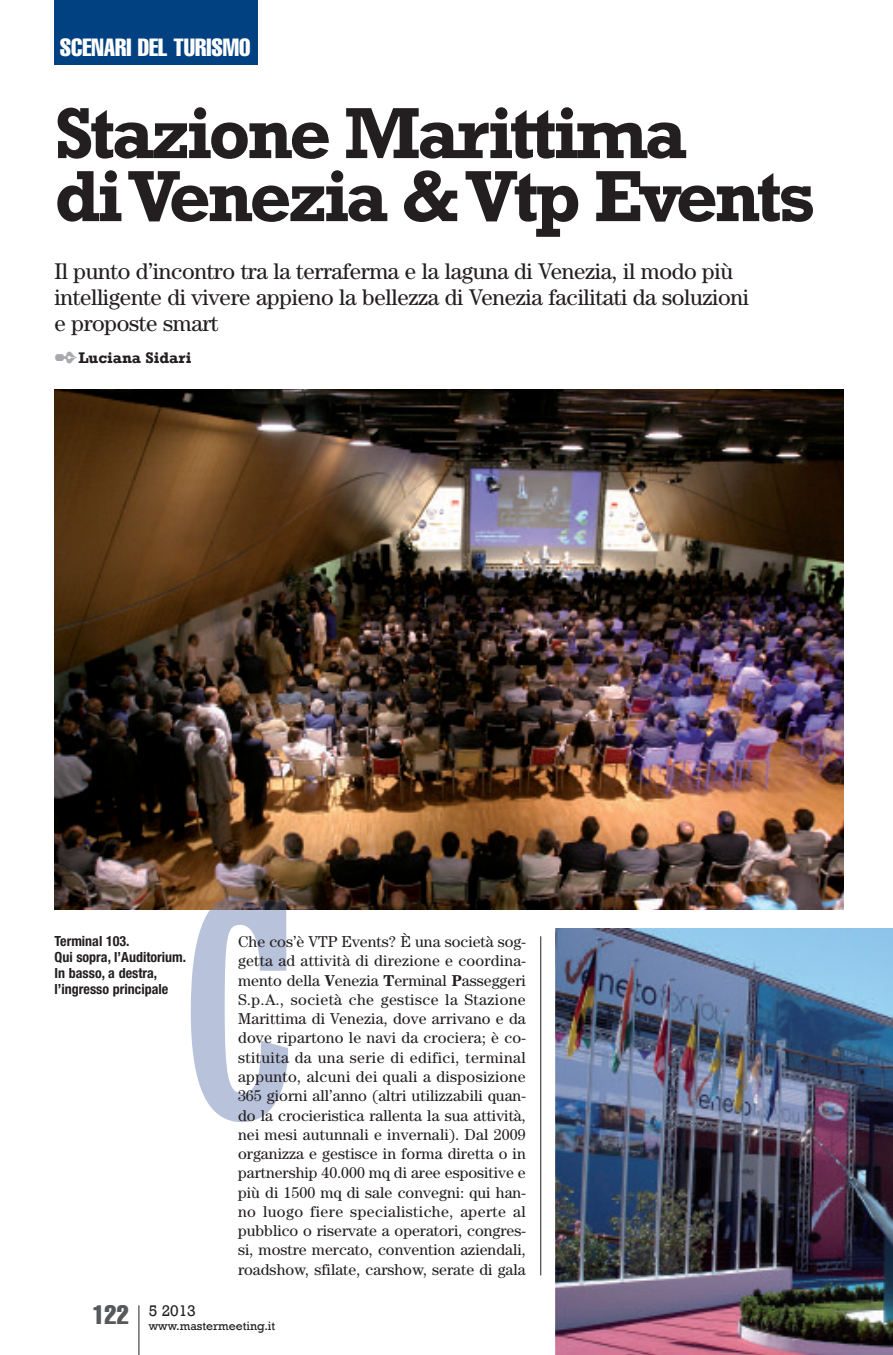
<style>
.page{position:relative;width:893px;height:1355px;background:#fff}
.page>*{position:absolute;margin:0;border:0;box-sizing:border-box;transform-origin:0 0}
.t1{font:700 73.5px/63px "Rockwell";letter-spacing:-.05em;color:#231f20}
.t2{font:extra-condensed 24.5px "Helvetica";color:#fff}
.t3{font:22.75px/26.2px "Century";letter-spacing:-.015em;color:#231f20}
.t4{font:15.75px/19.2px "Century";color:#231f20;text-align:justify}
.t5{font:700 15.75px "Rockwell";color:#231f20}
.t6{font:15.75px "Rockwell";color:#231f20}
.t7{font:700 condensed 14px/15.8px "Helvetica Neue";color:#231f20}
.t8{font:12.25px "Rockwell";color:#231f20}
.s1{color:#a8a9ad}
.s2{font-weight:700}
</style>
<div class="page">
<hr style="left:540px;top:936px;width:1px;height:339px;background:#231f20">
<hr style="left:138px;top:1305px;width:1px;height:49px;background:#231f20">
<div style="left:55px;top:0;width:203px;height:64px;background:#014081"></div>
<img style="left:55px;top:389px;width:788px;height:520px">
<svg style="left:191px;top:909px;width:97px;height:213px"></svg>
<img style="left:210px;top:896px;width:77px;height:13px">
<img style="left:556px;top:928px;width:337px;height:426px">
<h2 class="t2" style="left:60px;top:39px;width:192px">SCENARI DEL TURISMO</h2>
<h1 class="t1" style="left:55px;top:100px;width:762px">Stazione Marittima diVenezia &amp;Vtp Events</h1>
<h3 class="t3" style="left:55px;top:260px;width:696px">Il punto d’incontro tra la terraferma e la laguna di Venezia, il modo più intelligente di vivere appieno la bellezza di Venezia facilitati da soluzioni e proposte smart</h3>
<p class="t5" style="left:55px;top:348px;width:138px"><span class="s1">✒</span>Luciana Sidari</p>
<p class="t7" style="left:55px;top:934px;width:133px">Terminal 103.<br>Qui sopra, l’Auditorium.<br>In basso, a destra, l’ingresso principale</p>
<p class="t4" style="left:238px;top:933px;width:289px">Che cos’è VTP Events? È una società sog&shy;getta ad attività di direzione e coordina&shy;mento della <span class="s2">V</span>enezia <span class="s2">T</span>erminal <span class="s2">P</span>asseggeri S.p.A., società che gestisce la Stazione Marittima di Venezia, dove arrivano e da dove ripartono le navi da crociera; è co&shy;stituita da una serie di edifici, terminal appunto, alcuni dei quali a disposizione 365 giorni all’anno (altri utilizzabili quan&shy;do la crocieristica rallenta la sua attività, nei mesi autunnali e invernali). Dal 2009 organizza e gestisce in forma diretta o in partnership 40.000 mq di aree espositive e più di 1500 mq di sale convegni: qui han&shy;no luogo fiere specialistiche, aperte al pubblico o riservate a operatori, congres&shy;si, mostre mercato, convention aziendali, roadshow, sfilate, carshow, serate di gala</p>
<p class="t8" style="left:92px;top:1318px;width:184px"><sup>122</sup> www.mastermeeting.it</p>
<p class="t6" style="left:149px;top:1300px;width:49px">5 2013</p>
</div>
